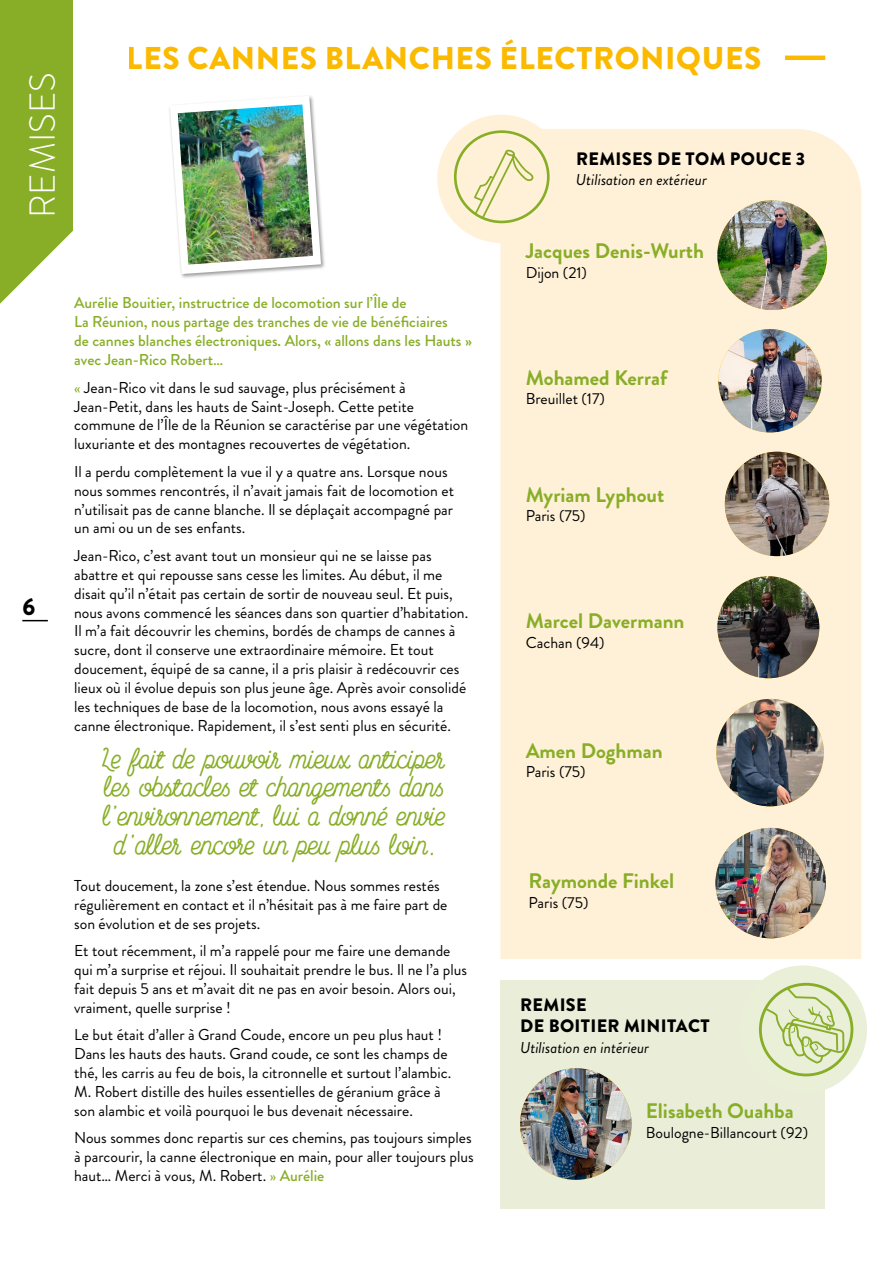
<style>
.page{position:relative;width:893px;height:1263px;background:#fff}
.page>*{position:absolute;margin:0;border:0;box-sizing:border-box;transform-origin:0 0}
.t1{font:300 36px "Brandon Grotesque";color:#fff}
.t2{font:900 31.5px "Brandon Grotesque";letter-spacing:.02em;color:#fbba00}
.t3{font:600 25.5px/28.5px "Lumen Script";letter-spacing:.025em;color:#88ae27;text-align:center}
.t4{font:900 24px "Brandon Grotesque";color:#000}
.t5{font:700 21px "Brandon Grotesque";color:#88ae27}
.t6{font:900 18px/21.6px "Brandon Grotesque";letter-spacing:.02em;color:#000}
.t7{font:15.75px/18.9px "Brandon Grotesque";color:#000}
.t8{font:500 15.75px/18.9px "Brandon Grotesque";color:#88ae27}
.t9{font:italic 15.75px "Brandon Grotesque";color:#000}
.s1{color:#88ae27}
.s2{color:#020203}
.s3{font-weight:500;color:#88ae27}
</style>
<div class="page">
<svg style="left:22px;top:620px;width:26px;height:1px"></svg>
<div style="left:500px;top:980px;width:325px;height:229px;background:#eaeed8"></div>
<div style="left:0;top:0;width:72px;height:315px;background:#88ae27"></div>
<svg style="left:0;top:230px;width:73px;height:85px"></svg>
<div style="left:500px;top:129px;width:361px;height:830px;background:#fff1d8"></div>
<img style="left:717px;top:200px;width:110px;height:110px;border-radius:55px">
<img style="left:718px;top:329px;width:104px;height:103px;border-radius:52px">
<img style="left:725px;top:452px;width:104px;height:104px;border-radius:52px">
<img style="left:717px;top:576px;width:102px;height:102px;border-radius:51px">
<img style="left:716px;top:699px;width:108px;height:107px;border-radius:53px">
<img style="left:715px;top:828px;width:111px;height:110px;border-radius:55px">
<hr style="left:785px;top:56px;width:40px;height:4px;background:#fbba00">
<div style="left:437px;top:115px;width:128px;height:128px;background:#fff1d7;border-radius:50%"></div>
<div style="left:454px;top:130px;width:96px;height:93px;border:3px solid #88ae27;border-radius:50%"></div>
<svg style="left:472px;top:148px;width:65px;height:72px"></svg>
<div style="left:739px;top:965px;width:128px;height:129px;background:#eaefd8;border-radius:50%"></div>
<svg style="left:764px;top:986px;width:81px;height:79px"></svg>
<div style="left:759px;top:983px;width:94px;height:93px;border:3px solid #88ae27;border-radius:50%"></div>
<div style="left:168px;top:94px;width:158px;height:185px;background:#000;opacity:.4"></div>
<svg style="left:170px;top:96px;width:151px;height:178px"></svg>
<img style="left:178px;top:104px;width:135px;height:161px">
<img style="left:520px;top:1068px;width:112px;height:112px;border-radius:56px">
<h1 class="t1" style="left:18px;top:218px;width:147px;rotate:-90deg">REMISES</h1>
<h3 class="t4" style="left:22px;top:589px;width:14px">6</h3>
<h2 class="t2" style="left:127px;top:36px;width:636px">LES CANNES BLANCHES ÉLECTRONIQUES</h2>
<p class="t6" style="left:576px;top:149px;width:231px">REMISES DE TOM POUCE 3</p>
<p class="t9" style="left:576px;top:169px;width:133px">Utilisation en extérieur</p>
<p class="t8" style="left:74px;top:294px;width:399px">Aurélie Bouitier, instructrice de locomotion sur l’Île de<br>La Réunion, nous partage des tranches de vie de bénéficiaires<br>de cannes blanches électroniques. Alors, « allons dans les Hauts » avec Jean-Rico Robert…</p>
<p class="t7" style="left:74px;top:378px;width:396px"><span class="s1">«</span> Jean-Rico vit dans le sud sauvage, plus précisément à Jean-Petit, dans les hauts de Saint-Joseph. Cette petite commune de l’Île de la Réunion se caractérise par une végétation luxuriante et des montagnes recouvertes de végétation.</p>
<p class="t7" style="left:74px;top:462px;width:381px">Il a perdu complètement la vue il y a quatre ans. Lorsque nous nous sommes rencontrés, il n’avait jamais fait de locomotion et n’utilisait pas de canne blanche. Il se déplaçait accompagné par un ami ou un de ses enfants.</p>
<p class="t7" style="left:74px;top:546px;width:396px">Jean-Rico, c’est avant tout un monsieur qui ne se laisse pas abattre et qui repousse sans cesse les limites. Au début, il me disait qu’il n’était pas certain de sortir de nouveau seul. Et puis, nous avons commencé les séances dans son quartier d’habitation.<br>Il m’a fait découvrir les chemins, bordés de champs de cannes à sucre, dont il conserve une extraordinaire mémoire. <span class="s2">Et tout doucement, équipé de sa canne, il a pris plaisir à redécouvrir ces lieux où il évolue depuis son plus jeune âge. Après avoir consolidé les techniques de base de la locomotion, nous avons essayé la canne électronique. Rapidement, il s’est senti plus en sécurité.</span></p>
<h3 class="t3" style="left:102px;top:745px;width:345px">Le fait de pouvoir mieux anticiper les obstacles et changements dans l’environnement, lui a donné envie d’aller encore un peu plus loin.</h3>
<p class="t7" style="left:74px;top:876px;width:375px">Tout doucement, la zone s’est étendue. Nous sommes restés régulièrement en contact et il n’hésitait pas à me faire part de son évolution et de ses projets.</p>
<p class="t7" style="left:74px;top:941px;width:394px">Et tout récemment, il m’a rappelé pour me faire une demande qui m’a surprise et réjoui. Il souhaitait prendre le bus. Il ne l’a plus fait depuis 5 ans et m’avait dit ne pas en avoir besoin. Alors oui, vraiment, quelle surprise !</p>
<p class="t7" style="left:74px;top:1025px;width:379px">Le but était d’aller à Grand Coude, encore un peu plus haut !<br>Dans les hauts des hauts. Grand coude, ce sont les champs de thé, les carris au feu de bois, la citronnelle et surtout l’alambic.<br>M. Robert distille des huiles essentielles de géranium grâce à son alambic et voilà pourquoi le bus devenait nécessaire.</p>
<p class="t7" style="left:74px;top:1128px;width:401px">Nous sommes donc repartis sur ces chemins, pas toujours simples à parcourir, la canne électronique en main, pour aller toujours plus haut… Merci à vous, M. Robert. <span class="s1">»</span> <span class="s3">Aurélie</span></p>
<h3 class="t5" style="left:526px;top:236px;width:180px">Jacques Denis-Wurth</h3>
<p class="t7" style="left:526px;top:263px;width:63px">Dijon (21)</p>
<h3 class="t5" style="left:526px;top:363px;width:143px">Mohamed Kerraf</h3>
<p class="t7" style="left:526px;top:389px;width:81px">Breuillet (17)</p>
<h3 class="t5" style="left:526px;top:480px;width:140px">Myriam Lyphout</h3>
<p class="t7" style="left:526px;top:507px;width:61px">Paris (75)</p>
<h3 class="t5" style="left:526px;top:606px;width:160px">Marcel Davermann</h3>
<p class="t7" style="left:526px;top:633px;width:80px">Cachan (94)</p>
<h3 class="t5" style="left:526px;top:736px;width:138px">Amen Doghman</h3>
<p class="t7" style="left:526px;top:763px;width:61px">Paris (75)</p>
<h3 class="t5" style="left:529px;top:866px;width:147px">Raymonde Finkel</h3>
<p class="t7" style="left:529px;top:893px;width:61px">Paris (75)</p>
<p class="t6" style="left:520px;top:994px;width:191px">REMISE<br>DE BOITIER MINITACT</p>
<p class="t9" style="left:520px;top:1037px;width:131px">Utilisation en intérieur</p>
<h3 class="t5" style="left:646px;top:1096px;width:149px">Elisabeth Ouahba</h3>
<p class="t7" style="left:646px;top:1123px;width:164px">Boulogne-Billancourt (92)</p>
</div>
